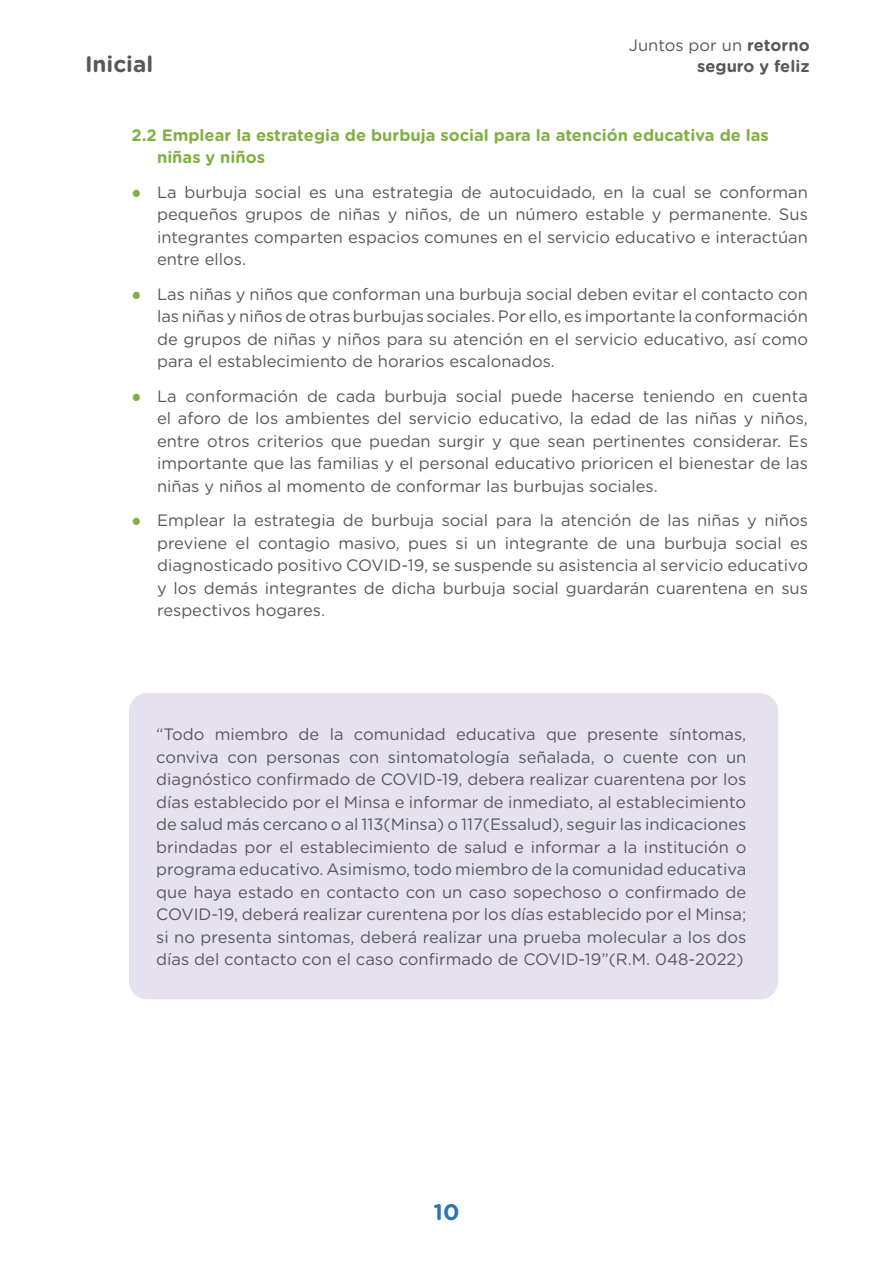
<style>
.page{position:relative;width:893px;height:1263px;background:#fff}
.page>*{position:absolute;margin:0;border:0;box-sizing:border-box;transform-origin:0 0}
.t1{font:700 22.5px "Gotham Rounded";color:#57585a}
.t2{font:700 22.5px "Gotham Rounded";color:#2e74b5}
.Cuerpo_de_Texto_just{font:16.5px/22.5px "Gotham Rounded";color:#57585a;text-align:justify}
.Cuerpo_de_Texto_just-2{font:700 16.5px/22.5px "Gotham Rounded";color:#81af45}
.t3{font:700 16.5px "Gotham Rounded";color:#57585a}
.s1{font-weight:700}
.s2{font-family:"Calibri";font-weight:700;color:#81af45}
</style>
<div class="page">
<div style="left:129px;top:693px;width:649px;height:306px;background:#e6e1ef;border-radius:18px"></div>
<p class="Cuerpo_de_Texto_just" style="left:629px;top:33px;width:182px">Juntos por un <span class="s1">retorno</span></p>
<h1 class="t1" style="left:85px;top:48px;width:70px">Inicial</h1>
<p class="t3" style="left:697px;top:54px;width:114px">seguro y feliz</p>
<p class="Cuerpo_de_Texto_just-2" style="left:157px;top:123px;width:613px;text-indent:-26px">2.2 Emplear la estrategia de burbuja social para la atención educativa de las niñas y niños</p>
<p class="Cuerpo_de_Texto_just" style="left:157px;top:180px;width:652px;text-indent:-26px"><span class="s2">●</span> La burbuja social es una estrategia de autocuidado, en la cual se conforman pequeños grupos de niñas y niños, de un número estable y permanente. Sus integrantes comparten espacios comunes en el servicio educativo e interactúan entre ellos.</p>
<p class="Cuerpo_de_Texto_just" style="left:157px;top:282px;width:652px;text-indent:-26px"><span class="s2">●</span> Las niñas y niños que conforman una burbuja social deben evitar el contacto con las niñas y niños de otras burbujas sociales. Por ello, es importante la conformación de grupos de niñas y niños para su atención en el servicio educativo, así como para el establecimiento de horarios escalonados.</p>
<p class="Cuerpo_de_Texto_just" style="left:157px;top:384px;width:652px;text-indent:-26px"><span class="s2">●</span> La conformación de cada burbuja social puede hacerse teniendo en cuenta el aforo de los ambientes del servicio educativo, la edad de las niñas y niños, entre otros criterios que puedan surgir y que sean pertinentes considerar. Es importante que las familias y el personal educativo prioricen el bienestar de las niñas y niños al momento de conformar las burbujas sociales.</p>
<p class="Cuerpo_de_Texto_just" style="left:157px;top:508px;width:652px;text-indent:-26px"><span class="s2">●</span> Emplear la estrategia de burbuja social para la atención de las niñas y niños previene el contagio masivo, pues si un integrante de una burbuja social es diagnosticado positivo COVID-19, se suspende su asistencia al servicio educativo y los demás integrantes de dicha burbuja social guardarán cuarentena en sus respectivos hogares.</p>
<p class="Cuerpo_de_Texto_just" style="left:156px;top:722px;width:592px">“Todo miembro de la comunidad educativa que presente síntomas, conviva con personas con sintomatología señalada, o cuente con un diagnóstico confirmado de COVID-19, debera realizar cuarentena por los días establecido por el Minsa e informar de inmediato, al establecimiento de salud más cercano o al 113(Minsa) o 117(Essalud), seguir las indicaciones brindadas por el establecimiento de salud e informar a la institución o programa educativo. Asimismo, todo miembro de la comunidad educativa que haya estado en contacto con un caso sopechoso o confirmado de COVID-19, deberá realizar curentena por los días establecido por el Minsa; si no presenta sintomas, deberá realizar una prueba molecular a los dos días del contacto con el caso confirmado de COVID-19”(R.M. 048-2022)</p>
<h1 class="t2" style="left:433px;top:1195px;width:27px">10</h1>
</div>
